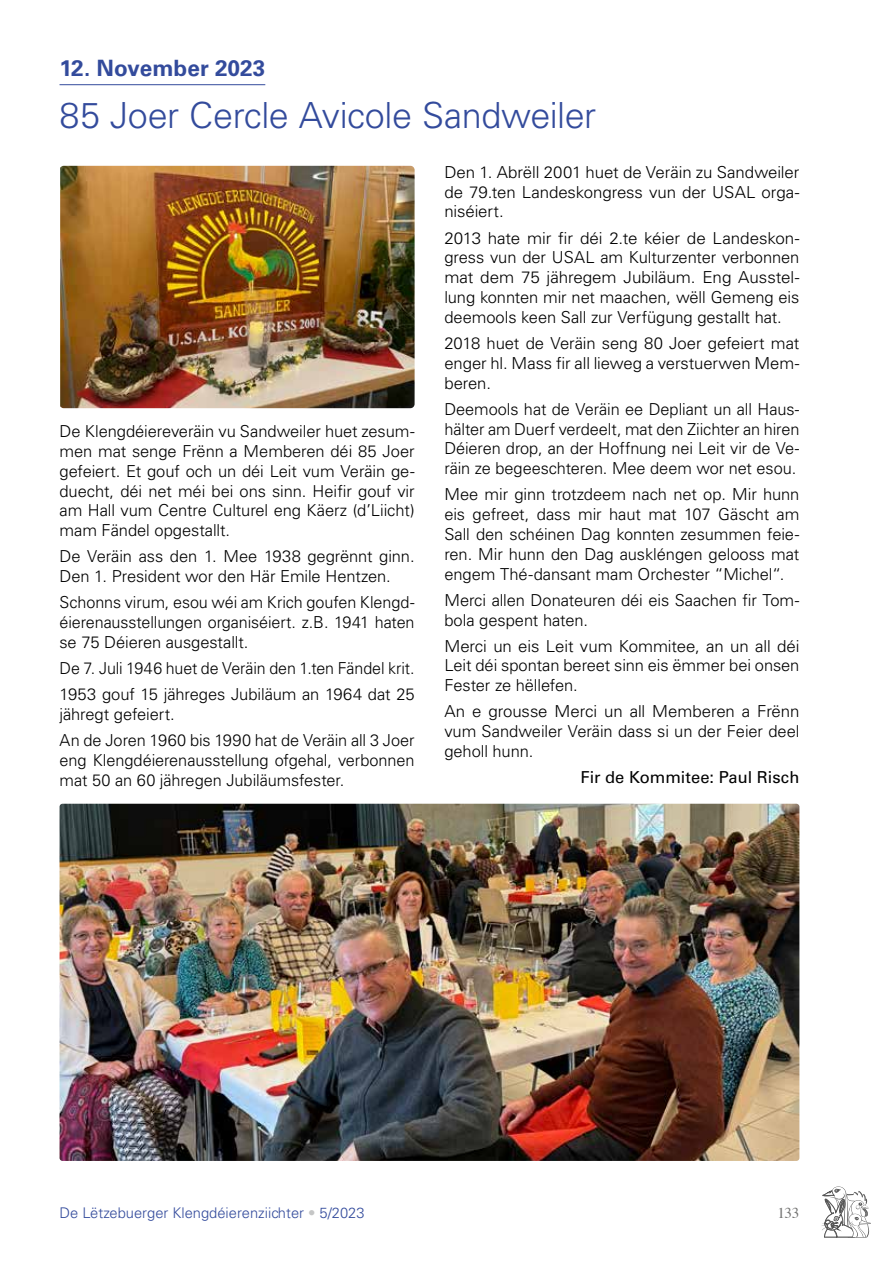
<style>
.page{position:relative;width:893px;height:1263px;background:#fff}
.page>*{position:absolute;margin:0;border:0;box-sizing:border-box;transform-origin:0 0}
.t1{font:300 36px "Univers LT Std";letter-spacing:-.015em;color:#334b9c}
.t2{font:700 22.5px "Univers LT Std";letter-spacing:.005em;color:#334b9c}
.t3{font:300 16.5px/19.8px "Univers LT Std";letter-spacing:-.005em;color:#000;text-align:justify}
.t4{font:16.5px "Univers LT Std";color:#000}
.t5{font:15px "Times";color:#6f6f6e}
.t6{font:300 14.7px "Univers LT Std";color:#334b9c}
.s1{color:#c5c6c6}
</style>
<div class="page">
<svg style="left:821px;top:1186px;width:50px;height:51px"></svg>
<hr style="left:60px;top:84px;width:205px;height:1px;background:#334b9c">
<img style="left:60px;top:804px;width:739px;height:357px">
<img style="left:60px;top:166px;width:355px;height:242px">
<h2 class="t2" style="left:60px;top:55px;width:207px">12. November 2023</h2>
<h1 class="t1" style="left:60px;top:94px;width:538px">85 Joer Cercle Avicole Sandweiler</h1>
<p class="t3" style="left:60px;top:421px;width:357px">De Klengdéiereveräin vu Sandweiler huet zesum&shy;men mat senge Frënn a Memberen déi 85 Joer gefeiert. Et gouf och un déi Leit vum Veräin ge&shy;duecht, déi net méi bei ons sinn. Heifir gouf vir am Hall vum Centre Culturel eng Käerz (d’Liicht) mam Fändel opgestallt.</p>
<p class="t3" style="left:60px;top:547px;width:357px">De Veräin ass den 1. Mee 1938 gegrënnt ginn.<br>Den 1. President wor den Här Emile Hentzen.</p>
<p class="t3" style="left:60px;top:593px;width:357px">Schonns virum, esou wéi am Krich goufen Klengd&shy;éierenausstellungen organiséiert. z.B. 1941 haten se 75 Déieren ausgestallt.</p>
<p class="t3" style="left:60px;top:655px;width:357px;line-height:26.2px">De 7. Juli 1946 huet de Veräin den 1.ten Fändel krit.<br>1953 gouf 15 jähreges Jubiläum an 1964 dat 25</p>
<p class="t3" style="left:60px;top:701px;width:357px;line-height:26.2px">jähregt gefeiert.<br>An de Joren 1960 bis 1990 hat de Veräin all 3 Joer</p>
<p class="t3" style="left:60px;top:750px;width:357px">eng Klengdéierenausstellung ofgehal, verbonnen mat 50 an 60 jähregen Jubiläumsfester.</p>
<p class="t3" style="left:444px;top:162px;width:357px">Den 1. Abrëll 2001 huet de Veräin zu Sandweiler de 79.ten Landeskongress vun der USAL orga&shy;niséiert.</p>
<p class="t3" style="left:444px;top:228px;width:357px">2013 hate mir fir déi 2.te kéier de Landeskon&shy;gress vun der USAL am Kulturzenter verbonnen mat dem 75 jähregem Jubiläum. Eng Ausstel&shy;lung konnten mir net maachen, wëll Gemeng eis deemools keen Sall zur Verfügung gestallt hat.</p>
<p class="t3" style="left:444px;top:333px;width:357px">2018 huet de Veräin seng 80 Joer gefeiert mat enger hl. Mass fir all lieweg a verstuerwen Mem&shy;beren.</p>
<p class="t3" style="left:444px;top:399px;width:357px">Deemools hat de Veräin ee Depliant un all Haus&shy;hälter am Duerf verdeelt, mat den Ziichter an hiren Déieren drop, an der Hoffnung nei Leit vir de Ve&shy;räin ze begeeschteren. Mee deem wor net esou.</p>
<p class="t3" style="left:444px;top:485px;width:357px">Mee mir ginn trotzdeem nach net op. Mir hunn eis gefreet, dass mir haut mat 107 Gäscht am Sall den schéinen Dag konnten zesummen feie&shy;ren. Mir hunn den Dag auskléngen gelooss mat engem Thé-dansant mam Orchester “Michel“.</p>
<p class="t3" style="left:444px;top:590px;width:357px">Merci allen Donateuren déi eis Saachen fir Tom&shy;bola gespent haten.</p>
<p class="t3" style="left:444px;top:636px;width:357px">Merci un eis Leit vum Kommitee, an un all déi Leit déi spontan bereet sinn eis ëmmer bei onsen Fester ze hëllefen.</p>
<p class="t3" style="left:444px;top:702px;width:357px">An e grousse Merci un all Memberen a Frënn vum Sandweiler Veräin dass si un der Feier deel geholl hunn.</p>
<p class="t4" style="left:580px;top:768px;width:220px">Fir de Kommitee: Paul Risch</p>
<p class="t6" style="left:60px;top:1204px;width:307px">De Lëtzebuerger Klengdéierenziichter <span class="s1">•</span> 5/2023</p>
<p class="t5" style="left:777px;top:1199px;width:24px">133</p>
</div>
